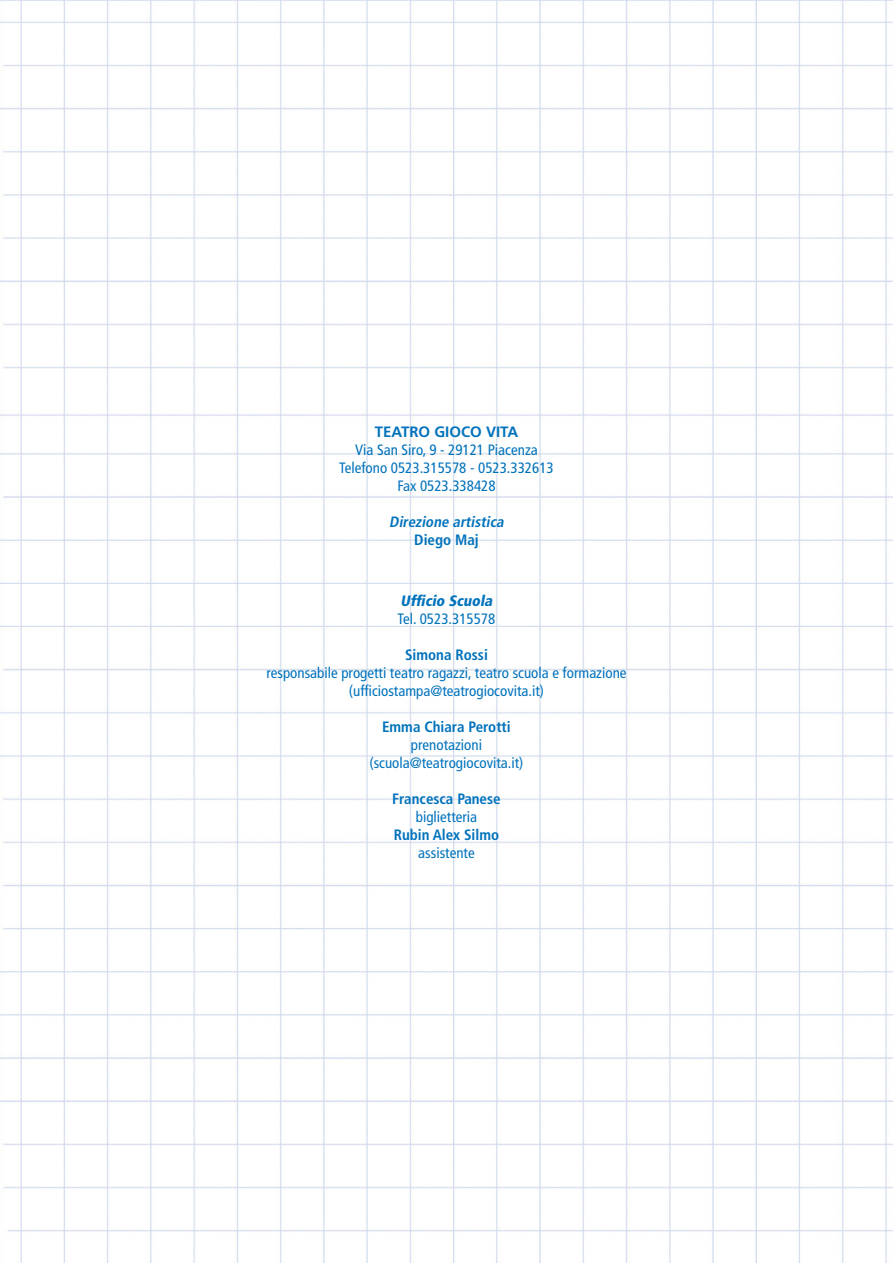
<style>
.page{position:relative;width:893px;height:1263px;background:#fff}
.page>*{position:absolute;margin:0;border:0;box-sizing:border-box;transform-origin:0 0}
.t1{font:condensed 15px "Frutiger LT Std";color:#0072bc}
.t2{font:700 condensed 15px "Frutiger LT Std";color:#0072bc}
.t3{font:italic 700 condensed 15px "Frutiger LT Std";color:#0072bc}
.t4{font:700 15px "Frutiger LT Std";color:#0072bc}
.t5{font:italic 900 condensed 15px "Frutiger LT Std";color:#0072bc}
</style>
<div class="page">
<img style="left:0;top:0;width:893px;height:1263px">
<p class="t4" style="left:375px;top:422px;width:145px">TEATRO GIOCO VITA</p>
<p class="t1" style="left:355px;top:441px;width:184px">Via San Siro, 9 - 29121 Piacenza</p>
<p class="t1" style="left:339px;top:459px;width:216px">Telefono 0523.315578 - 0523.332613</p>
<p class="t1" style="left:397px;top:477px;width:100px">Fax 0523.338428</p>
<p class="t3" style="left:389px;top:512px;width:119px">Direzione artistica</p>
<p class="t2" style="left:414px;top:530px;width:66px">Diego Maj</p>
<p class="t5" style="left:401px;top:592px;width:96px">Ufficio Scuola</p>
<p class="t1" style="left:398px;top:610px;width:99px">Tel. 0523.315578</p>
<p class="t2" style="left:405px;top:646px;width:84px">Simona Rossi</p>
<p class="t1" style="left:266px;top:664px;width:362px">responsabile progetti teatro ragazzi, teatro scuola e formazione</p>
<p class="t1" style="left:349px;top:682px;width:197px">(ufficiostampa@teatrogiocovita.it)</p>
<p class="t2" style="left:382px;top:718px;width:130px">Emma Chiara Perotti</p>
<p class="t1" style="left:411px;top:736px;width:73px">prenotazioni</p>
<p class="t1" style="left:369px;top:754px;width:155px">(scuola@teatrogiocovita.it)</p>
<p class="t2" style="left:392px;top:790px;width:110px">Francesca Panese</p>
<p class="t1" style="left:416px;top:808px;width:63px">biglietteria</p>
<p class="t2" style="left:394px;top:826px;width:107px">Rubin Alex Silmo</p>
<p class="t1" style="left:418px;top:844px;width:58px">assistente</p>
</div>
